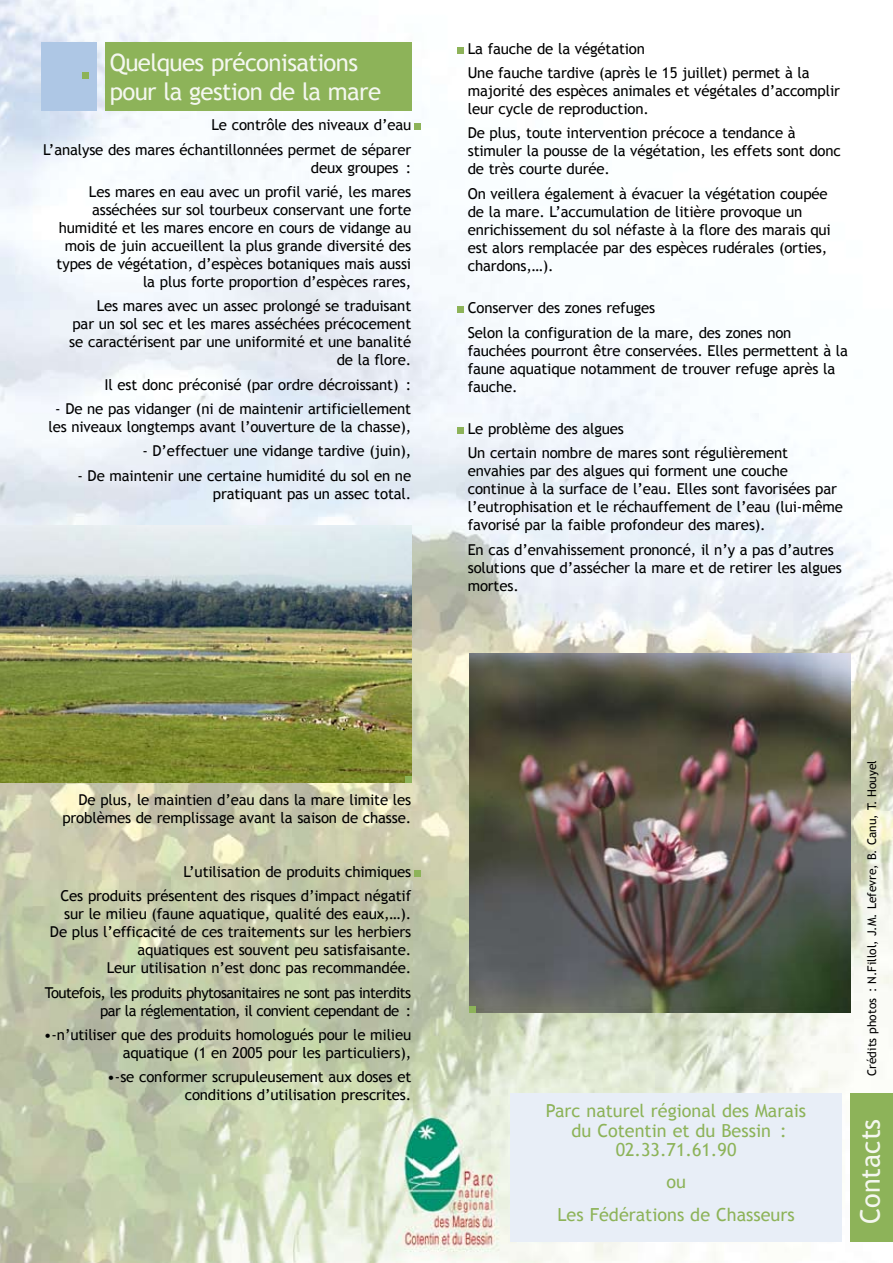
<style>
.page{position:relative;width:893px;height:1263px;background:#fff}
.page>*{position:absolute;margin:0;border:0;box-sizing:border-box;transform-origin:0 0}
.t1{font:27px "Trebuchet MS";color:#f4f7ef}
.t2{font:24px/28.8px "Trebuchet MS";letter-spacing:-.025em;color:#f4f7ef}
.t3{font:18px/19.5px "Trebuchet MS";color:#8db359;text-align:center}
.t4{font:15px/18px "Trebuchet MS";letter-spacing:-.01em;color:#000;text-align:right}
.t5{font:15px/18px "Trebuchet MS";letter-spacing:-.035em;color:#000;text-align:right}
.t6{font:12px "Trebuchet MS";color:#000}
</style>
<div class="page">
<img style="left:0;top:0;width:893px;height:1263px">
<img style="left:469px;top:653px;width:381px;height:360px">
<img style="left:0;top:525px;width:411px;height:257px">
<div style="left:850px;top:1093px;width:43px;height:149px;background:#8db359"></div>
<div style="left:510px;top:1093px;width:332px;height:149px;background:#e8eef7"></div>
<div style="left:105px;top:43px;width:306px;height:68px;background:#8db359"></div>
<div style="left:41px;top:43px;width:56px;height:68px;background:#aec7e5"></div>
<div style="left:82px;top:72px;width:6px;height:7px;background:#8db359"></div>
<div style="left:457px;top:47px;width:6px;height:7px;background:#8db359"></div>
<svg style="left:457px;top:307px;width:6px;height:6px"></svg>
<svg style="left:457px;top:428px;width:6px;height:6px"></svg>
<svg style="left:415px;top:870px;width:6px;height:6px"></svg>
<svg style="left:415px;top:124px;width:6px;height:6px"></svg>
<svg style="left:405px;top:776px;width:6px;height:6px"></svg>
<svg style="left:469px;top:1006px;width:6px;height:6px"></svg>
<h2 class="t2" style="left:110px;top:48px;width:273px">Quelques préconisations pour la gestion de la mare</h2>
<p class="t4" style="left:43px;top:113px;width:370px;line-height:24.5px">Le contrôle des niveaux d’eau<br>L’analyse des mares échantillonnées permet de séparer</p>
<p class="t4" style="left:89px;top:155px;width:324px;line-height:24.5px">deux groupes :<br>Les mares en eau avec un profil varié, les mares</p>
<p class="t4" style="left:57px;top:201px;width:356px">asséchées sur sol tourbeux conservant une forte humidité et les mares encore en cours de vidange au mois de juin accueillent la plus grande diversité des types de végétation, d’espèces botaniques mais aussi la plus forte proportion d’espèces rares,</p>
<p class="t4" style="left:69px;top:297px;width:344px">Les mares avec un assec prolongé se traduisant<br>par un sol sec et les mares asséchées précocement se caractérisent par une uniformité et une banalité de la flore.</p>
<p class="t4" style="left:104px;top:376px;width:308px">Il est donc préconisé (par ordre décroissant) :</p>
<p class="t4" style="left:48px;top:400px;width:364px;text-align:center">- De ne pas vidanger (ni de maintenir artificiellement les niveaux longtemps avant l’ouverture de la chasse),</p>
<p class="t4" style="left:142px;top:442px;width:270px">- D’effectuer une vidange tardive (juin),</p>
<p class="t4" style="left:77px;top:467px;width:335px">- De maintenir une certaine humidité du sol en ne pratiquant pas un assec total.</p>
<p class="t4" style="left:468px;top:36px;width:344px;line-height:24.5px;text-align:left">La fauche de la végétation<br>Une fauche tardive (après le 15 juillet) permet à la</p>
<p class="t4" style="left:468px;top:82px;width:374px;text-align:left">majorité des espèces animales et végétales d’accomplir leur cycle de reproduction.</p>
<p class="t4" style="left:468px;top:124px;width:375px;text-align:left">De plus, toute intervention précoce a tendance à stimuler la pousse de la végé-tation, les effets sont donc de très courte durée.</p>
<p class="t4" style="left:468px;top:185px;width:365px;text-align:left">On veillera également à évacuer la végétation coupée de la mare. L’accumulation de litière provoque un enrichissement du sol néfaste à la flore des marais qui est alors remplacée par des espèces rudérales (orties, chardons,…).</p>
<p class="t4" style="left:468px;top:296px;width:325px;line-height:24.5px;text-align:left">Conserver des zones refuges<br>Selon la configuration de la mare, des zones non</p>
<p class="t4" style="left:468px;top:341px;width:382px;text-align:left">fauchées pourront être conservées. Elles permettent à la faune aquatique notamment de trouver refuge après la fauche.</p>
<p class="t4" style="left:468px;top:417px;width:322px;line-height:24.5px;text-align:left">Le problème des algues<br>Un certain nombre de mares sont régulièrement</p>
<p class="t4" style="left:468px;top:462px;width:377px;text-align:left">envahies par des algues qui forment une couche continue à la surface de l’eau. Elles sont favorisées par l’eutrophisation et le réchauffement de l’eau (lui-même favorisé par la faible profondeur des mares).</p>
<p class="t4" style="left:468px;top:541px;width:376px;text-align:left">En cas d’envahissement prononcé, il n’y a pas d’autres solutions que d’assécher la mare et de retirer les algues mortes.</p>
<p class="t4" style="left:62px;top:791px;width:350px">De plus, le maintien d’eau dans la mare limite les problèmes de remplissage avant la saison de chasse.</p>
<p class="t4" style="left:60px;top:859px;width:352px;line-height:24.5px">L’utilisation de produits chimiques<br>Ces produits présentent des risques d’impact négatif</p>
<p class="t4" style="left:50px;top:905px;width:363px">sur le milieu (faune aquatique, qualité des eaux,…).<br>De plus l’efficacité de ces traitements sur les herbiers aquatiques est souvent peu satisfaisante.<br>Leur utilisation n’est donc pas recommandée.</p>
<p class="t5" style="left:45px;top:983px;width:368px">Toutefois, les produits phytosanitaires ne sont pas interdits par la réglementation, il convient cependant de :</p>
<p class="t4" style="left:44px;top:1026px;width:369px">•‑ n’utiliser que des produits homologués pour le milieu aquatique (1 en 2005 pour les particuliers),</p>
<p class="t4" style="left:107px;top:1068px;width:306px">•‑se conformer scrupuleusement aux doses et conditions d’utilisation prescrites.</p>
<p class="t3" style="left:546px;top:1101px;width:262px">Parc naturel régional des Marais du Cotentin et du Bessin :<br>02.33.71.61.90</p>
<p class="t3" style="left:557px;top:1166px;width:239px;line-height:32.2px">ou<br>Les Fédérations de Chasseurs</p>
<p class="t6" style="left:865px;top:1076px;width:317px;rotate:-90deg">Crédits photos : N.Fillol, J.M. Lefevre, B. Canu, T. Houyel</p>
<h1 class="t1" style="left:854px;top:1224px;width:107px;rotate:-90deg">Contacts</h1>
</div>
